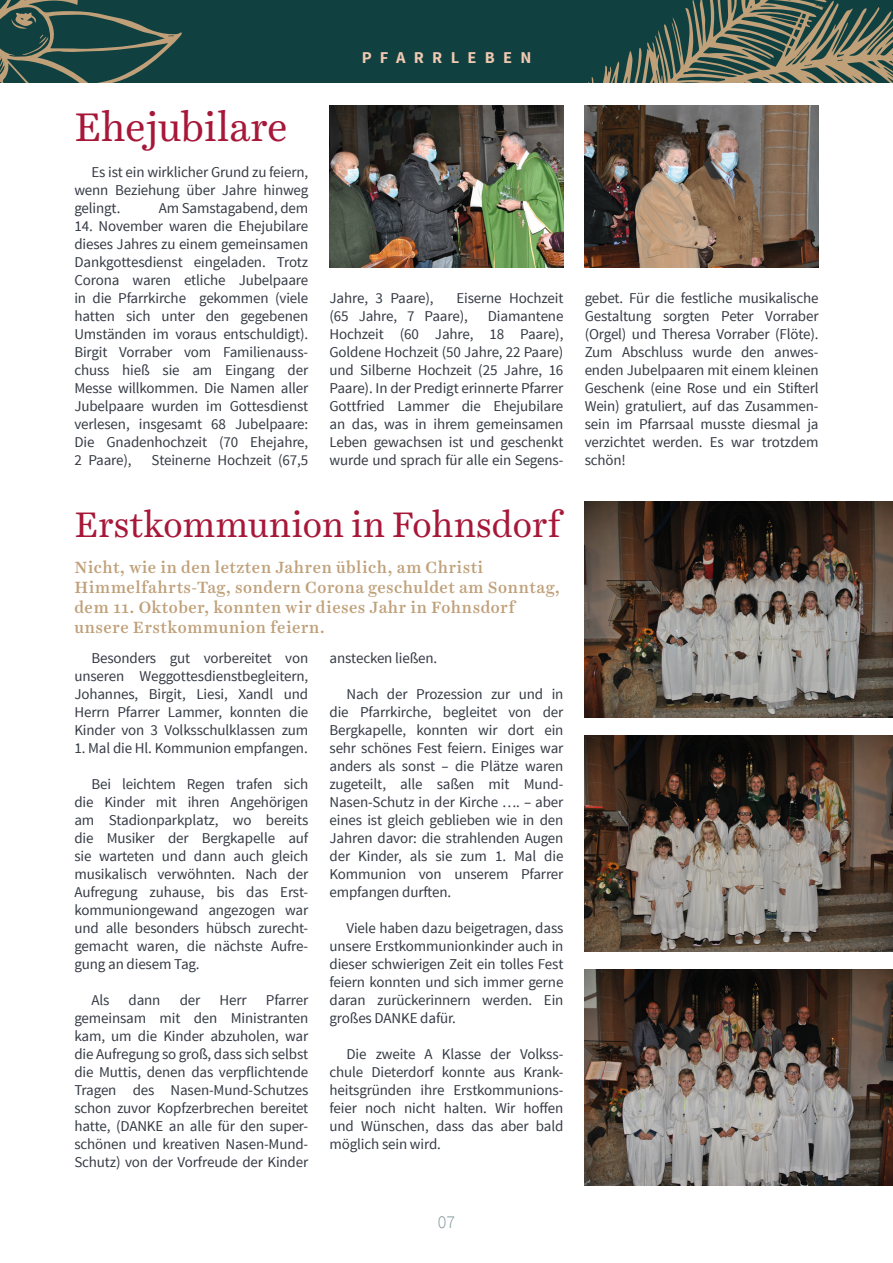
<style>
.page{position:relative;width:893px;height:1263px;background:#fff}
.page>*{position:absolute;margin:0;border:0;box-sizing:border-box;transform-origin:0 0}
.Überschrift_1{font:40.5px "Harriet Text";letter-spacing:-.01em;color:#a71738}
.Überschrift_1-2{font:36px "Harriet Text";letter-spacing:-.01em;color:#a71738}
.t1{font:300 18px "Source Sans Pro";color:#7f9498}
.Überschrift_2{font:500 16.5px/19.8px "Harriet Text";letter-spacing:.025em;color:#bfa079}
.PAGE_TITLE_-_top{font:700 16.5px "Source Sans Pro";letter-spacing:.5em;color:#f0c9b1}
.Fließtext_1{font:15px/18px "Source Sans Pro";letter-spacing:-.01em;color:#343a44;text-align:justify}
</style>
<div class="page">
<div style="left:0;top:0;width:893px;height:83px;background:#104040"></div>
<svg style="left:588px;top:0;width:305px;height:83px"></svg>
<svg style="left:845px;top:57px;width:26px;height:1px"></svg>
<svg style="left:817px;top:5px;width:8px;height:3px"></svg>
<svg style="left:0;top:0;width:182px;height:83px"></svg>
<img style="left:585px;top:501px;width:308px;height:216px">
<img style="left:585px;top:735px;width:308px;height:216px">
<img style="left:585px;top:969px;width:308px;height:216px">
<img style="left:330px;top:105px;width:233px;height:162px">
<img style="left:585px;top:105px;width:234px;height:162px">
<p class="Überschrift_1" style="left:74px;top:99px;width:215px">Ehejubilare</p>
<p class="Fließtext_1" style="left:74px;top:164px;width:235px;text-indent:17px">Es ist ein wirklicher Grund zu feiern, wenn Beziehung über Jahre hinweg gelingt.</p>
<p class="Fließtext_1" style="left:159px;top:200px;width:151px">Am Samstagabend, dem</p>
<p class="Fließtext_1" style="left:74px;top:218px;width:235px">14. November waren die Ehejubilare dieses Jahres zu einem gemeinsamen Dankgottesdienst eingeladen. Trotz Corona waren etliche Jubelpaare in die Pfarrkirche gekommen (viele hatten sich unter den gegebenen Umständen im voraus entschuldigt).<br>Birgit Vorraber vom Familienauss&shy;chuss hieß sie am Eingang der Messe willkommen. Die Namen aller Jubelpaare wurden im Gottesdienst verlesen, insgesamt 68 Jubelpaare:<br>Die Gnadenhochzeit (70 Ehejahre, 2 Paare),</p>
<p class="Fließtext_1" style="left:152px;top:452px;width:158px">Steinerne Hochzeit (67,5</p>
<p class="PAGE_TITLE_-_top" style="left:362px;top:47px;width:171px">PFARRLEBEN</p>
<p class="Fließtext_1" style="left:330px;top:290px;width:106px">Jahre, 3 Paare),</p>
<p class="Fließtext_1" style="left:330px;top:290px;width:235px;text-indent:127px">Eiserne Hochzeit (65 Jahre, 7 Paare),</p>
<p class="Fließtext_1" style="left:330px;top:308px;width:235px;text-indent:158px">Diamantene Hochzeit (60 Jahre, 18 Paare), Goldene Hochzeit (50 Jahre, 22 Paare) und Silberne Hochzeit (25 Jahre, 16<br>Paare). In der Predigt erinnerte Pfarrer Gottfried Lammer die Ehejubilare an das, was in ihrem gemeinsamen Leben gewachsen ist und geschenkt wurde und sprach für alle ein Segens-</p>
<p class="Überschrift_1-2" style="left:74px;top:500px;width:489px">Erstkommunion in Fohnsdorf</p>
<p class="Überschrift_2" style="left:74px;top:557px;width:487px">Nicht, wie in den letzten Jahren üblich, am Christi Himmelfahrts-Tag, sondern Corona geschuldet am Sonntag, dem 11. Oktober, konnten wir dieses Jahr in Fohnsdorf unsere Erstkommunion feiern.</p>
<p class="Fließtext_1" style="left:74px;top:650px;width:235px;text-indent:17px">Besonders gut vorbereitet von unseren Weggottesdienstbegleitern, Johannes, Birgit, Liesi, Xandl und Herrn Pfarrer Lammer, konnten die Kinder von 3 Volksschulklassen zum</p>
<p class="Fließtext_1" style="left:74px;top:740px;width:235px">1. Mal die Hl. Kommunion empfangen.</p>
<p class="Fließtext_1" style="left:74px;top:776px;width:235px;text-indent:17px">Bei leichtem Regen trafen sich die Kinder mit ihren Angehörigen am Stadionparkplatz, wo bereits die Musiker der Bergkapelle auf sie warteten und dann auch gleich musikalisch verwöhnten. Nach der Aufregung zuhause, bis das Erst&shy;kommuniongewand angezogen war und alle besonders hübsch zurecht&shy;gemacht waren, die nächste Aufre&shy;gung an diesem Tag.</p>
<p class="Fließtext_1" style="left:91px;top:992px;width:19px">Als</p>
<p class="Fließtext_1" style="left:129px;top:992px;width:33px">dann</p>
<p class="Fließtext_1" style="left:180px;top:992px;width:22px">der</p>
<p class="Fließtext_1" style="left:220px;top:992px;width:29px">Herr</p>
<p class="Fließtext_1" style="left:330px;top:650px;width:109px">anstecken ließen.</p>
<p class="Fließtext_1" style="left:330px;top:686px;width:235px;text-indent:17px">Nach der Prozession zur und in die Pfarrkirche, begleitet von der Bergkapelle, konnten wir dort ein sehr schönes Fest feiern. Einiges war anders als sonst – die Plätze waren zugeteilt, alle saßen mit Mund-Nasen-Schutz in der Kirche …. – aber eines ist gleich geblieben wie in den Jahren davor: die strahlenden Augen der Kinder, als sie zum 1. Mal die Kommunion von unserem Pfarrer empfangen durften.</p>
<p class="Fließtext_1" style="left:330px;top:920px;width:235px;text-indent:17px">Viele haben dazu beigetragen, dass unsere Erstkommunionkinder auch in dieser schwierigen Zeit ein tolles Fest feiern konnten und sich immer gerne daran zurückerinnern werden. Ein großes DANKE dafür.</p>
<p class="Fließtext_1" style="left:330px;top:1046px;width:235px;text-indent:17px">Die zweite A Klasse der Volkss&shy;chule Dieterdorf konnte aus Krank&shy;heitsgründen ihre Erstkommunions&shy;feier noch nicht halten. Wir hoffen und Wünschen, dass das aber bald möglich sein wird.</p>
<p class="Fließtext_1" style="left:74px;top:992px;width:235px;text-indent:191px">Pfarrer gemeinsam mit den Ministranten kam, um die Kinder abzuholen, war die Aufregung so groß, dass sich selbst die Muttis, denen das verpflichtende Tragen des Nasen-Mund-Schutzes schon zuvor Kopfzerbrechen bereitet hatte, (DANKE an alle für den super&shy;schönen und kreativen Nasen-Mund-Schutz) von der Vorfreude der Kinder</p>
<p class="t1" style="left:438px;top:1211px;width:19px">07</p>
<p class="Fließtext_1" style="left:585px;top:290px;width:235px">gebet. Für die festliche musikalische Gestaltung sorgten Peter Vorraber (Orgel) und Theresa Vorraber (Flöte).<br>Zum Abschluss wurde den anwes&shy;enden Jubelpaaren mit einem kleinen Geschenk (eine Rose und ein Stifterl Wein) gratuliert, auf das Zusammen&shy;sein im Pfarrsaal musste diesmal ja verzichtet werden. Es war trotzdem schön!</p>
</div>
